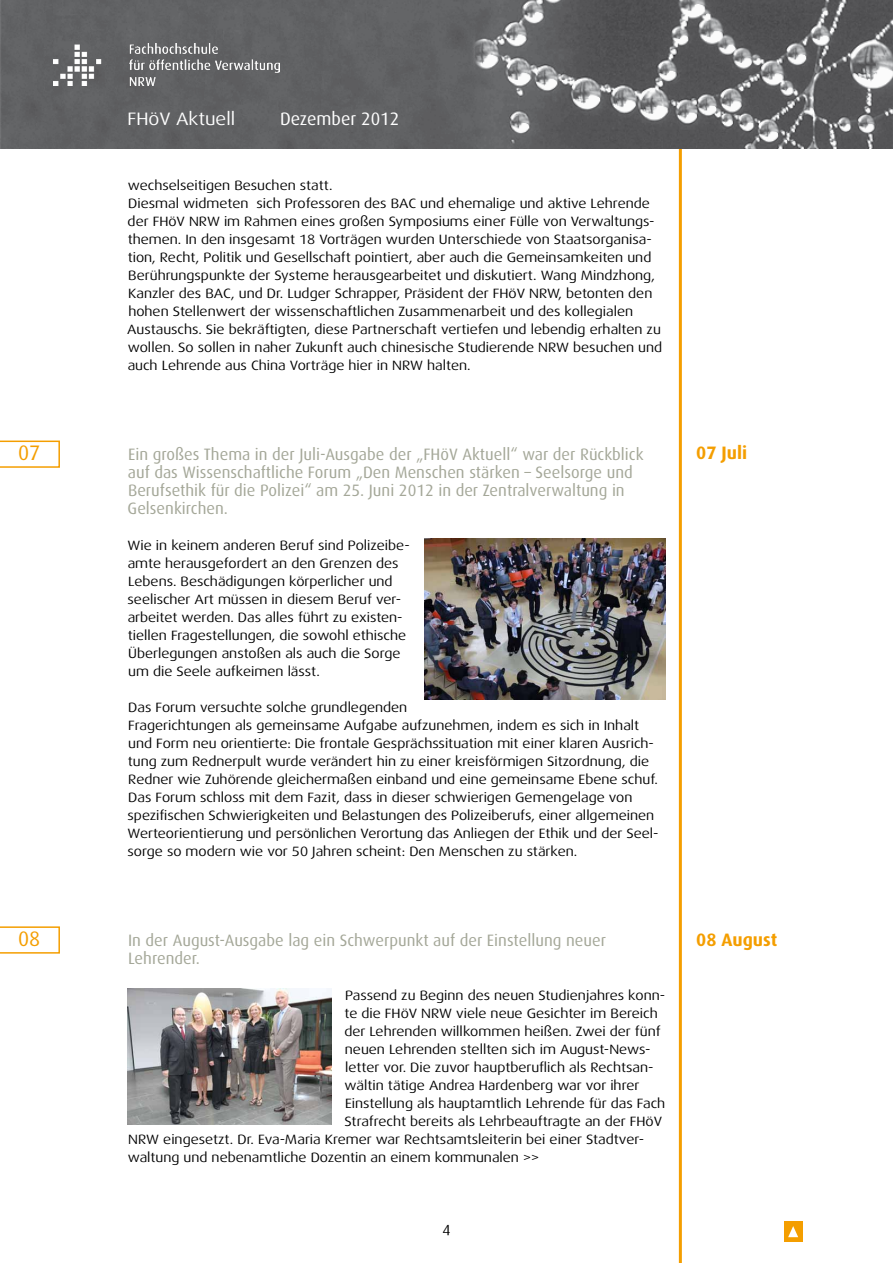
<style>
.page{position:relative;width:893px;height:1263px;background:#fff}
.page>*{position:absolute;margin:0;border:0;box-sizing:border-box;transform-origin:0 0}
.t1{font:21px "Dax";color:#f49e00}
.t2{font:700 18px "Dax";color:#f49e00}
.t3{font:18px "Dax";color:#fff}
.t4{font:18px "Dax Wide";color:#fff}
.t5{font:16.5px/18px "Dax";color:#a4a798}
.t6{font:15px "Dax Regular Caps";color:#000}
.t7{font:13.5px/18px "Dax Wide";color:#000}
</style>
<div class="page">
<hr style="left:679px;top:148px;width:3px;height:1115px;background:#f49e00">
<img style="left:0;top:0;width:893px;height:148px">
<img style="left:54px;top:43px;width:226px;height:43px">
<div style="left:784px;top:1221px;width:18px;height:21px;background:#f49e00"></div>
<svg style="left:788px;top:1226px;width:10px;height:11px"></svg>
<img style="left:425px;top:539px;width:241px;height:160px">
<img style="left:128px;top:989px;width:203px;height:136px">
<svg style="left:0;top:441px;width:60px;height:27px"></svg>
<svg style="left:0;top:926px;width:60px;height:28px"></svg>
<h1 class="t1" style="left:18px;top:441px;width:24px">07</h1>
<h1 class="t1" style="left:18px;top:926px;width:24px">08</h1>
<h2 class="t4" style="left:128px;top:109px;width:109px">FHöV Aktuell</h2>
<h2 class="t3" style="left:280px;top:109px;width:120px">Dezember 2012</h2>
<p class="t7" style="left:127px;top:176px;width:537px">wechselseitigen Besuchen statt.<br>Diesmal widmeten sich Professoren des BAC und ehemalige und aktive Lehrende der FHöV NRW im Rahmen eines großen Symposiums einer Fülle von Verwaltungs&shy;themen. In den insgesamt 18 Vorträgen wurden Unterschiede von Staatsorganisa&shy;tion, Recht, Politik und Gesellschaft pointiert, aber auch die Gemeinsamkeiten und Berührungspunkte der Systeme herausgearbeitet und diskutiert. Wang Mindzhong, Kanzler des BAC, und Dr. Ludger Schrapper, Präsident der FHöV NRW, betonten den hohen Stellenwert der wissenschaftlichen Zusammenarbeit und des kollegialen Austauschs. Sie bekräftigten, diese Partnerschaft vertiefen und lebendig erhalten zu wollen. So sollen in naher Zukunft auch chinesische Studierende NRW besuchen und auch Lehrende aus China Vorträge hier in NRW halten.</p>
<p class="t5" style="left:128px;top:445px;width:517px">Ein großes Thema in der Juli-Ausgabe der „FHöV Aktuell“ war der Rückblick auf das Wissenschaftliche Forum „Den Menschen stärken – Seelsorge und Berufsethik für die Polizei“ am 25. Juni 2012 in der Zentralverwaltung in Gelsenkirchen.</p>
<p class="t7" style="left:128px;top:536px;width:284px">Wie in keinem anderen Beruf sind Polizeibe&shy;amte herausgefordert an den Grenzen des Lebens. Beschädigungen körperlicher und seelischer Art müssen in diesem Beruf ver&shy;arbeitet werden. Das alles führt zu existen&shy;tiellen Fragestellungen, die sowohl ethische Überlegungen anstoßen als auch die Sorge um die Seele aufkeimen lässt.</p>
<p class="t7" style="left:128px;top:698px;width:532px">Das Forum versuchte solche grundlegenden<br>Fragerichtungen als gemeinsame Aufgabe aufzunehmen, indem es sich in Inhalt und Form neu orientierte: Die frontale Gesprächssituation mit einer klaren Ausrich&shy;tung zum Rednerpult wurde verändert hin zu einer kreisförmigen Sitzordnung, die Redner wie Zuhörende gleichermaßen einband und eine gemeinsame Ebene schuf.<br>Das Forum schloss mit dem Fazit, dass in dieser schwierigen Gemengelage von spezifischen Schwierigkeiten und Belastungen des Polizeiberufs, einer allgemeinen Werteorientierung und persönlichen Verortung das Anliegen der Ethik und der Seel&shy;sorge so modern wie vor 50 Jahren scheint: Den Menschen zu stärken.</p>
<p class="t5" style="left:128px;top:931px;width:480px">In der August-Ausgabe lag ein Schwerpunkt auf der Einstellung neuer<br>Lehrender.</p>
<p class="t7" style="left:345px;top:986px;width:322px">Passend zu Beginn des neuen Studienjahres konn-</p>
<p class="t7" style="left:344px;top:1004px;width:315px">te die FHöV NRW viele neue Gesichter im Bereich</p>
<p class="t7" style="left:344px;top:1022px;width:318px">der Lehrenden willkommen heißen. Zwei der fünf</p>
<p class="t7" style="left:345px;top:1040px;width:307px">neuen Lehrenden stellten sich im August-News-</p>
<p class="t7" style="left:345px;top:1058px;width:310px">letter vor. Die zuvor hauptberuflich als Rechtsan-</p>
<p class="t7" style="left:345px;top:1076px;width:296px">wältin tätige Andrea Hardenberg war vor ihrer</p>
<p class="t7" style="left:345px;top:1094px;width:322px">Einstellung als hauptamtlich Lehrende für das Fach</p>
<p class="t7" style="left:344px;top:1112px;width:319px">Strafrecht bereits als Lehrbeauftragte an der FHöV</p>
<p class="t7" style="left:128px;top:1130px;width:517px">NRW eingesetzt. Dr. Eva-Maria Kremer war Rechtsamtsleiterin bei einer Stadtver-</p>
<p class="t7" style="left:128px;top:1148px;width:413px">waltung und nebenamtliche Dozentin an einem kommunalen &gt;&gt;</p>
<p class="t6" style="left:442px;top:1219px;width:10px">4</p>
<h2 class="t2" style="left:696px;top:442px;width:52px">07 Juli</h2>
<h2 class="t2" style="left:696px;top:929px;width:83px">08 August</h2>
</div>
